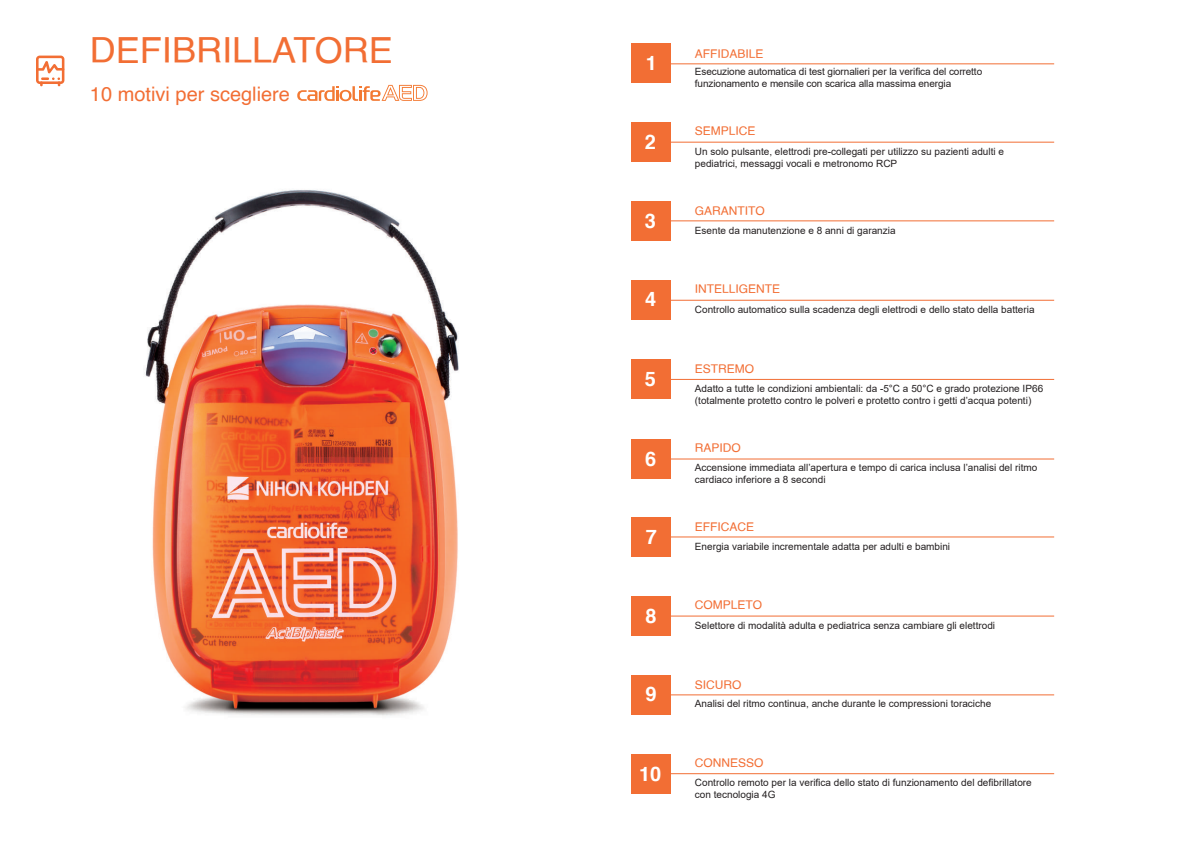
<style>
.page{position:relative;width:1191px;height:842px;background:#fff}
.page>*{position:absolute;margin:0;border:0;box-sizing:border-box;transform-origin:0 0}
.t1{font:36px "Helvetica";color:#f26e34}
.t2{font:20px "Helvetica";color:#f26e34}
.t3{font:700 20px "Helvetica";color:#fff}
.t4{font:12px "Helvetica";color:#f26e34}
.t5{font:10px/12px "Arial";color:#231f20}
</style>
<div class="page">
<img style="left:145px;top:84px;width:314px;height:632px">
<svg style="left:36px;top:56px;width:28px;height:30px"></svg>
<hr style="left:671px;top:63px;width:383px;height:1px;background:#f26e34">
<div style="left:631px;top:44px;width:40px;height:39px;background:#f26e34"></div>
<hr style="left:671px;top:142px;width:383px;height:1px;background:#f26e34">
<div style="left:631px;top:122px;width:40px;height:40px;background:#f26e34"></div>
<hr style="left:671px;top:220px;width:383px;height:1px;background:#f26e34">
<div style="left:631px;top:201px;width:40px;height:40px;background:#f26e34"></div>
<hr style="left:671px;top:300px;width:383px;height:1px;background:#f26e34">
<div style="left:631px;top:280px;width:40px;height:40px;background:#f26e34"></div>
<hr style="left:671px;top:379px;width:383px;height:1px;background:#f26e34">
<div style="left:631px;top:359px;width:40px;height:40px;background:#f26e34"></div>
<hr style="left:671px;top:458px;width:383px;height:1px;background:#f26e34">
<div style="left:631px;top:439px;width:40px;height:40px;background:#f26e34"></div>
<hr style="left:671px;top:536px;width:383px;height:1px;background:#f26e34">
<div style="left:631px;top:517px;width:40px;height:40px;background:#f26e34"></div>
<hr style="left:671px;top:615px;width:383px;height:1px;background:#f26e34">
<div style="left:631px;top:596px;width:40px;height:40px;background:#f26e34"></div>
<hr style="left:671px;top:694px;width:383px;height:1px;background:#f26e34">
<div style="left:631px;top:675px;width:40px;height:40px;background:#f26e34"></div>
<hr style="left:671px;top:773px;width:383px;height:1px;background:#f26e34">
<div style="left:631px;top:754px;width:40px;height:39px;background:#f26e34"></div>
<svg style="left:297px;top:85px;width:130px;height:16px"></svg>
<h1 class="t1" style="left:90px;top:23px;width:304px">DEFIBRILLATORE</h1>
<h2 class="t2" style="left:90px;top:79px;width:202px">10 motivi per scegliere</h2>
<h2 class="t3" style="left:645px;top:46px;width:13px">1</h2>
<h2 class="t3" style="left:645px;top:126px;width:13px">2</h2>
<h2 class="t3" style="left:645px;top:204px;width:13px">3</h2>
<h2 class="t3" style="left:645px;top:283px;width:13px">4</h2>
<h2 class="t3" style="left:645px;top:362px;width:13px">5</h2>
<h2 class="t3" style="left:645px;top:443px;width:13px">6</h2>
<h2 class="t3" style="left:646px;top:521px;width:13px">7</h2>
<h2 class="t3" style="left:645px;top:600px;width:13px">8</h2>
<h2 class="t3" style="left:645px;top:678px;width:13px">9</h2>
<h2 class="t3" style="left:639px;top:757px;width:24px">10</h2>
<p class="t4" style="left:695px;top:44px;width:70px">AFFIDABILE</p>
<p class="t5" style="left:695px;top:66px;width:289px">Esecuzione automatica di test giornalieri per la verifica del corretto funzionamento e mensile con scarica alla massima energia</p>
<p class="t4" style="left:695px;top:122px;width:62px">SEMPLICE</p>
<p class="t5" style="left:695px;top:145px;width:311px">Un solo pulsante, elettrodi pre-collegati per utilizzo su pazienti adulti e pediatrici, messaggi vocali e metronomo RCP</p>
<p class="t4" style="left:695px;top:201px;width:71px">GARANTITO</p>
<p class="t5" style="left:695px;top:224px;width:202px">Esente da manutenzione e 8 anni di garanzia</p>
<p class="t4" style="left:695px;top:280px;width:87px">INTELLIGENTE</p>
<p class="t5" style="left:695px;top:304px;width:341px">Controllo automatico sulla scadenza degli elettrodi e dello stato della batteria</p>
<p class="t4" style="left:695px;top:359px;width:61px">ESTREMO</p>
<p class="t5" style="left:695px;top:383px;width:350px">Adatto a tutte le condizioni ambientali: da -5°C a 50°C e grado protezione IP66 (totalmente protetto contro le polveri e protetto contro i getti d’acqua potenti)</p>
<p class="t4" style="left:695px;top:438px;width:48px">RAPIDO</p>
<p class="t5" style="left:695px;top:461px;width:344px">Accensione immediata all’apertura e tempo di carica inclusa l’analisi del ritmo cardiaco inferiore a 8 secondi</p>
<p class="t4" style="left:695px;top:517px;width:61px">EFFICACE</p>
<p class="t5" style="left:695px;top:540px;width:257px">Energia variabile incrementale adatta per adulti e bambini</p>
<p class="t4" style="left:695px;top:595px;width:69px">COMPLETO</p>
<p class="t5" style="left:695px;top:619px;width:302px">Selettore di modalità adulta e pediatrica senza cambiare gli elettrodi</p>
<p class="t4" style="left:695px;top:675px;width:48px">SICURO</p>
<p class="t5" style="left:695px;top:698px;width:298px">Analisi del ritmo continua, anche durante le compressioni toraciche</p>
<p class="t4" style="left:695px;top:753px;width:70px">CONNESSO</p>
<p class="t5" style="left:695px;top:777px;width:338px">Controllo remoto per la verifica dello stato di funzionamento del defibrillatore con tecnologia 4G</p>
</div>
